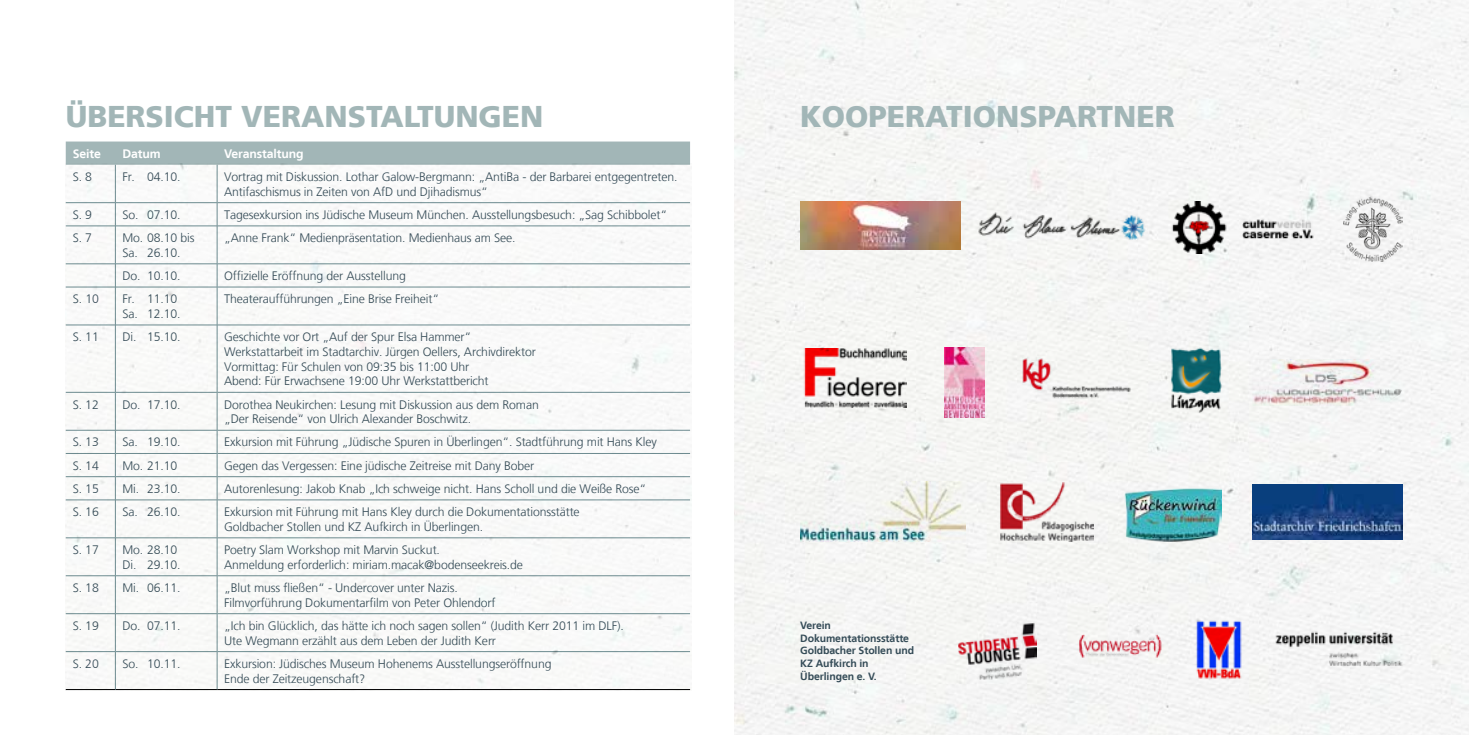
<style>
.page{position:relative;width:1469px;height:735px;background:#fff}
.page>*{position:absolute;margin:0;border:0;box-sizing:border-box;transform-origin:0 0}
.t1{font:900 29.93px "Frutiger LT";color:#a2b6b7}
.t2{font:300 12.25px/14.7px "Frutiger LT";letter-spacing:-.01em;color:#354c58}
.t3{font:700 12.25px "Frutiger LT";letter-spacing:-.01em;color:#fff}
.t4{font:700 10.5px/12.6px "Frutiger LT";letter-spacing:-.01em;color:#354c58}
</style>
<div class="page">
<div style="left:734px;top:0;width:734px;height:734px;background:#f5f5f4"></div>
<img style="left:800px;top:481px;width:165px;height:60px">
<img style="left:1343px;top:197px;width:58px;height:64px">
<img style="left:1252px;top:484px;width:149px;height:54px">
<img style="left:1160px;top:335px;width:71px;height:82px">
<img style="left:1112px;top:486px;width:109px;height:55px">
<img style="left:1073px;top:630px;width:94px;height:33px">
<img style="left:1252px;top:359px;width:149px;height:46px">
<img style="left:800px;top:201px;width:160px;height:48px">
<img style="left:974px;top:208px;width:179px;height:34px">
<img style="left:944px;top:347px;width:40px;height:70px">
<img style="left:1174px;top:618px;width:88px;height:62px">
<img style="left:1159px;top:201px;width:79px;height:52px">
<img style="left:1269px;top:625px;width:132px;height:53px">
<img style="left:958px;top:618px;width:78px;height:65px">
<img style="left:800px;top:348px;width:106px;height:59px">
<div style="left:66px;top:141px;width:624px;height:23px;background:#a2b6b7"></div>
<img style="left:1000px;top:482px;width:93px;height:58px">
<img style="left:1023px;top:357px;width:113px;height:44px">
<img style="left:66px;top:164px;width:625px;height:526px">
<img style="left:1242px;top:219px;width:73px;height:22px">
<h1 class="t1" style="left:66px;top:98px;width:479px">ÜBERSICHT VERANSTALTUNGEN</h1>
<p class="t3" style="left:73px;top:146px;width:30px">Seite</p>
<p class="t3" style="left:122px;top:146px;width:40px">Datum</p>
<p class="t3" style="left:224px;top:146px;width:81px">Veranstaltung</p>
<p class="t2" style="left:73px;top:169px;width:21px">S. 8</p>
<p class="t2" style="left:122px;top:169px;width:60px">Fr. 04.10.</p>
<p class="t2" style="left:224px;top:169px;width:455px">Vortrag mit Diskussion. Lothar Galow-Bergmann: „AntiBa - der Barbarei entgegentreten.<br>Antifaschismus in Zeiten von AfD und Djihadismus“</p>
<p class="t2" style="left:73px;top:207px;width:21px">S. 9</p>
<p class="t2" style="left:122px;top:207px;width:60px">So. 07.10.</p>
<p class="t2" style="left:224px;top:207px;width:445px">Tagesexkursion ins Jüdische Museum München. Ausstellungsbesuch: „Sag Schibbolet“</p>
<p class="t2" style="left:73px;top:230px;width:21px">S. 7</p>
<p class="t2" style="left:122px;top:230px;width:74px">Mo. 08.10 bis<br>Sa. 26.10.</p>
<p class="t2" style="left:224px;top:230px;width:293px">„Anne Frank“ Medienpräsentation. Medienhaus am See.</p>
<p class="t2" style="left:122px;top:268px;width:60px">Do. 10.10.</p>
<p class="t2" style="left:224px;top:268px;width:183px">Offizielle Eröffnung der Ausstellung</p>
<p class="t2" style="left:73px;top:292px;width:28px">S. 10</p>
<p class="t2" style="left:122px;top:292px;width:60px">Fr. 11.10<br>Sa. 12.10.</p>
<p class="t2" style="left:224px;top:292px;width:216px">Theateraufführungen „Eine Brise Freiheit“</p>
<p class="t2" style="left:73px;top:329px;width:28px">S. 11</p>
<p class="t2" style="left:122px;top:329px;width:60px">Di. 15.10.</p>
<p class="t2" style="left:224px;top:329px;width:313px">Geschichte vor Ort „Auf der Spur Elsa Hammer“ Werkstattarbeit im Stadtarchiv. Jürgen Oellers, Archivdirektor Vormittag: Für Schulen von 09:35 bis 11:00 Uhr<br>Abend: Für Erwachsene 19:00 Uhr Werkstattbericht</p>
<p class="t2" style="left:73px;top:397px;width:28px">S. 12</p>
<p class="t2" style="left:122px;top:397px;width:60px">Do. 17.10.</p>
<p class="t2" style="left:224px;top:397px;width:316px">Dorothea Neukirchen: Lesung mit Diskussion aus dem Roman „Der Reisende“ von Ulrich Alexander Boschwitz.</p>
<p class="t2" style="left:73px;top:435px;width:28px">S. 13</p>
<p class="t2" style="left:122px;top:435px;width:60px">Sa. 19.10.</p>
<p class="t2" style="left:224px;top:435px;width:434px">Exkursion mit Führung „Jüdische Spuren in Überlingen“. Stadtführung mit Hans Kley</p>
<p class="t2" style="left:73px;top:458px;width:28px">S. 14</p>
<p class="t2" style="left:122px;top:458px;width:56px">Mo. 21.10</p>
<p class="t2" style="left:224px;top:458px;width:312px">Gegen das Vergessen: Eine jüdische Zeitreise mit Dany Bober</p>
<p class="t2" style="left:73px;top:481px;width:28px">S. 15</p>
<p class="t2" style="left:122px;top:481px;width:60px">Mi. 23.10.</p>
<p class="t2" style="left:224px;top:481px;width:424px">Autorenlesung: Jakob Knab „Ich schweige nicht. Hans Scholl und die Weiße Rose“</p>
<p class="t2" style="left:73px;top:504px;width:28px">S. 16</p>
<p class="t2" style="left:122px;top:504px;width:60px">Sa. 26.10.</p>
<p class="t2" style="left:224px;top:504px;width:357px">Exkursion mit Führung mit Hans Kley durch die Dokumentationsstätte<br>Goldbacher Stollen und KZ Aufkirch in Überlingen.</p>
<p class="t2" style="left:73px;top:542px;width:28px">S. 17</p>
<p class="t2" style="left:122px;top:542px;width:60px">Mo. 28.10<br>Di. 29.10.</p>
<p class="t2" style="left:224px;top:542px;width:300px">Poetry Slam Workshop mit Marvin Suckut.<br>Anmeldung erforderlich: miriam.macak@bodenseekreis.de</p>
<p class="t2" style="left:73px;top:580px;width:28px">S. 18</p>
<p class="t2" style="left:122px;top:580px;width:60px">Mi. 06.11.</p>
<p class="t2" style="left:224px;top:580px;width:273px">„Blut muss fließen“ - Undercover unter Nazis.<br>Filmvorführung Dokumentarfilm von Peter Ohlendorf</p>
<p class="t2" style="left:73px;top:618px;width:28px">S. 19</p>
<p class="t2" style="left:122px;top:618px;width:60px">Do. 07.11.</p>
<p class="t2" style="left:224px;top:618px;width:401px">„Ich bin Glücklich, das hätte ich noch sagen sollen“ (Judith Kerr 2011 im DLF).<br>Ute Wegmann erzählt aus dem Leben der Judith Kerr</p>
<p class="t2" style="left:73px;top:656px;width:28px">S. 20</p>
<p class="t2" style="left:122px;top:656px;width:60px">So. 10.11.</p>
<p class="t2" style="left:224px;top:656px;width:329px">Exkursion: Jüdisches Museum Hohenems Ausstellungseröffnung<br>Ende der Zeitzeugenschaft?</p>
<h1 class="t1" style="left:800px;top:98px;width:376px">KOOPERATIONSPARTNER</h1>
<p class="t4" style="left:800px;top:618px;width:115px">Verein<br>Dokumentationsstätte<br>Goldbacher Stollen und<br>KZ Aufkirch in<br>Überlingen e. V.</p>
</div>
